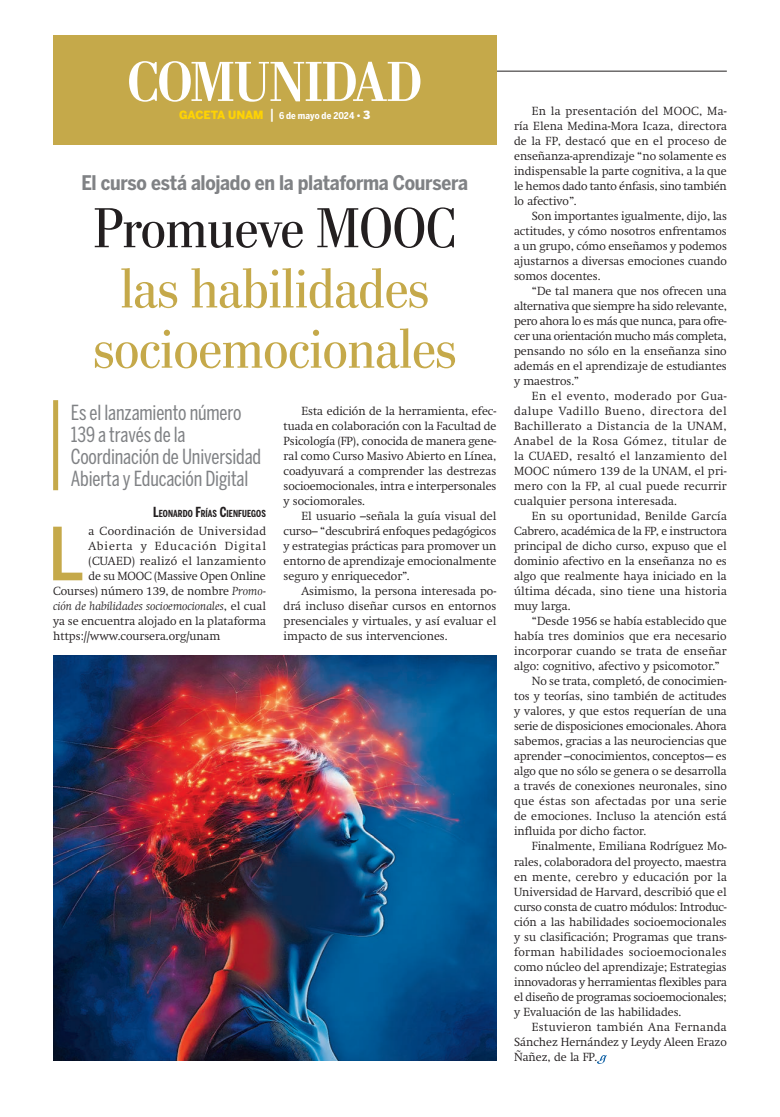
<style>
.page{position:relative;width:780px;height:1117px;background:#fff}
.page>*{position:absolute;margin:0;border:0;box-sizing:border-box;transform-origin:0 0}
.t1{font:500 72.38px "Benton Sans Cond";color:#c5a94a}
.t2{font:56.25px/60.1px "Stilson";color:#c5a94a;text-align:center}
.t3{font:56.25px "Stilson";color:#231f20}
.t4{font:700 56.25px "Stilson";letter-spacing:.005em;color:#fff}
.t5{font:20.62px/21.9px "Benton Sans Comp";letter-spacing:-.01em;color:#808285}
.t6{font:700 20px "Benton Sans Cond";letter-spacing:-.015em;color:#808285}
.t7{font:300 11.62px/15px "Swift";color:#231f20;text-align:justify}
.t8{font:300 11.62px "Swift";letter-spacing:.03em;color:#231f20}
.t9{font:300 11.62px "Swift";letter-spacing:.02em;color:#231f20}
.t10{font:italic 300 11.62px "Swift";color:#231f20}
.t11{font:300 11.62px "Swift";letter-spacing:-.02em;color:#231f20}
.t12{font:300 11.62px "Swift";letter-spacing:.025em;color:#231f20}
.t13{font:300 11.62px "Swift";letter-spacing:.035em;color:#231f20}
.t14{font:300 11.62px "Swift";letter-spacing:.08em;color:#231f20}
.t15{font:700 9.62px "Benton Sans Comp";letter-spacing:.01em;color:#231f20}
.t16{font:700 9.38px "Benton Sans Cond";letter-spacing:.01em;color:#fff}
.s1{font-family:"Benton Sans";font-weight:900;font-size:11.25px;color:#fed304}
.s2{font-weight:500;font-size:13.75px}
.s3{font-family:"Benton Sans";font-weight:900}
.s4{font-family:"Benton Sans";font-weight:900;font-size:11.25px}
.s5{font-size:13.75px}
.s6{font-style:italic}
.s7{font-style:normal}
</style>
<div class="page">
<div style="left:53px;top:400px;width:5px;height:90px;background:#c5a94a"></div>
<img style="left:53px;top:655px;width:443px;height:405px">
<svg style="left:597px;top:1055px;width:10px;height:8px"></svg>
<hr style="left:53px;top:71px;width:673px;height:1px;background:#231f20">
<div style="left:53px;top:35px;width:443px;height:110px;background:#c5a94a"></div>
<h2 class="t4" style="left:128px;top:48px;width:295px">COMUNIDAD</h2>
<p class="t16" style="left:179px;top:110px;width:193px"><span class="s1">GACETA UNAM</span> <span class="s2">|</span> 6 de mayo de 2024 <span class="s3">•</span> <span class="s4">3</span></p>
<h3 class="t6" style="left:81px;top:171px;width:388px">El curso está alojado en la plataforma Coursera</h3>
<h2 class="t3" style="left:94px;top:195px;width:363px">Promueve MOOC</h2>
<h2 class="t2" style="left:93px;top:258px;width:364px">las habilidades socioemocionales</h2>
<h3 class="t5" style="left:71px;top:401px;width:192px">Es el lanzamiento número<br>139 a través de la<br>Coordinación de Universidad<br>Abierta y Educación Digital</h3>
<p class="t7" style="left:283px;top:403px;width:214px;text-indent:18px">Esta edición de la herramienta, efec&shy;tuada en colaboración con la Facultad de Psicología (FP), conocida de manera gene&shy;ral como Curso Masivo Abierto en Línea, coadyuvará a comprender las destrezas socioemocionales, intra e interpersonales y sociomorales.</p>
<p class="t7" style="left:283px;top:508px;width:214px;text-indent:18px">El usuario –señala la guía visual del curso– “descubrirá enfoques pedagógicos y estrategias prácticas para promover un entorno de aprendizaje emocionalmente seguro y enriquecedor”.</p>
<p class="t7" style="left:283px;top:583px;width:214px;text-indent:18px">Asimismo, la persona interesada po&shy;drá incluso diseñar cursos en entornos presenciales y virtuales, y así evaluar el impacto de sus intervenciones.</p>
<p class="t15" style="left:153px;top:508px;width:114px"><span class="s5">L</span>EONARDO <span class="s5">F</span>RÍAS <span class="s5">C</span>IENFUEGOS</p>
<h1 class="t1" style="left:48px;top:511px;width:38px">L</h1>
<p class="t13" style="left:89px;top:524px;width:179px">a Coordinación de Universidad</p>
<p class="t14" style="left:89px;top:539px;width:179px">Abierta y Educación Digital</p>
<p class="t9" style="left:89px;top:554px;width:179px">(CUAED) realizó el lanzamiento</p>
<p class="t7" style="left:89px;top:568px;width:179px">de su MOOC (Massive Open Online</p>
<p class="t7" style="left:53px;top:583px;width:214px">Courses) número 139, de nombre <span class="s6">Promo-</span></p>
<p class="t10" style="left:53px;top:599px;width:214px">ción de habilidades socioemocionales<span class="s7">, el cual</span></p>
<p class="t7" style="left:53px;top:613px;width:214px">ya se encuentra alojado en la plataforma</p>
<p class="t7" style="left:53px;top:628px;width:169px">https://www.coursera.org/unam</p>
<p class="t7" style="left:514px;top:103px;width:214px;text-indent:18px">En la presentación del MOOC, Ma&shy;ría Elena Medina-Mora Icaza, directora de la FP, destacó que en el proceso de enseñanza-aprendizaje “no solamente es indispensable la parte cognitiva, a la que le hemos dado tanto énfasis, sino también lo afectivo”.</p>
<p class="t7" style="left:514px;top:208px;width:214px;text-indent:18px">Son importantes igualmente, dijo, las actitudes, y cómo nosotros enfrentamos a un grupo, cómo enseñamos y podemos ajustarnos a diversas emociones cuando somos docentes.</p>
<p class="t7" style="left:514px;top:283px;width:214px;text-indent:18px">“De tal manera que nos ofrecen una alternativa que siempre ha sido relevante, pero ahora lo es más que nunca, para ofre&shy;cer una orientación mucho más completa, pensando no sólo en la enseñanza sino además en el aprendizaje de estudiantes y maestros.”</p>
<p class="t7" style="left:514px;top:388px;width:214px;text-indent:18px">En el evento, moderado por Gua&shy;dalupe Vadillo Bueno, directora del Bachillerato a Distancia de la UNAM, Anabel de la Rosa Gómez, titular de la CUAED, resaltó el lanzamiento del MOOC número 139 de la UNAM, el pri&shy;mero con la FP, al cual puede recurrir cualquier persona interesada.</p>
<p class="t7" style="left:514px;top:508px;width:214px;text-indent:18px">En su oportunidad, Benilde García Cabrero, académica de la FP, e instructora principal de dicho curso, expuso que el dominio afectivo en la enseñanza no es algo que realmente haya iniciado en la última década, sino tiene una historia muy larga.</p>
<p class="t7" style="left:531px;top:613px;width:196px">“Desde 1956 se había establecido que</p>
<p class="t7" style="left:514px;top:628px;width:214px">había tres dominios que era necesario</p>
<p class="t7" style="left:514px;top:643px;width:214px">incorporar cuando se trata de enseñar</p>
<p class="t7" style="left:514px;top:658px;width:207px">algo: cognitivo, afectivo y psicomotor.”</p>
<p class="t7" style="left:531px;top:673px;width:196px">No se trata, completó, de conocimien-</p>
<p class="t7" style="left:514px;top:688px;width:214px">tos y teorías, sino también de actitudes</p>
<p class="t7" style="left:514px;top:703px;width:214px">y valores, y que estos requerían de una</p>
<p class="t7" style="left:514px;top:718px;width:214px">serie de disposiciones emocionales. Ahora</p>
<p class="t7" style="left:514px;top:733px;width:214px">sabemos, gracias a las neurociencias que</p>
<p class="t7" style="left:514px;top:748px;width:214px">aprender –conocimientos, conceptos-– es</p>
<p class="t7" style="left:514px;top:763px;width:214px">algo que no sólo se genera o se desarrolla</p>
<p class="t7" style="left:514px;top:778px;width:214px">a través de conexiones neuronales, sino</p>
<p class="t12" style="left:514px;top:794px;width:214px">que éstas son afectadas por una serie</p>
<p class="t7" style="left:514px;top:808px;width:214px">de emociones. Incluso la atención está</p>
<p class="t7" style="left:514px;top:823px;width:134px">influida por dicho factor.</p>
<p class="t7" style="left:531px;top:838px;width:196px">Finalmente, Emiliana Rodríguez Mo-</p>
<p class="t7" style="left:514px;top:853px;width:214px">rales, colaboradora del proyecto, maestra</p>
<p class="t9" style="left:514px;top:869px;width:214px">en mente, cerebro y educación por la</p>
<p class="t7" style="left:514px;top:883px;width:214px">Universidad de Harvard, describió que el</p>
<p class="t7" style="left:514px;top:898px;width:214px">curso consta de cuatro módulos: Introduc-</p>
<p class="t7" style="left:514px;top:913px;width:214px">ción a las habilidades socioemocionales</p>
<p class="t7" style="left:514px;top:928px;width:214px">y su clasificación; Programas que trans-</p>
<p class="t8" style="left:514px;top:944px;width:214px">forman habilidades socioemocionales</p>
<p class="t7" style="left:514px;top:958px;width:214px">como núcleo del aprendizaje; Estrategias</p>
<p class="t11" style="left:514px;top:974px;width:214px">innovadoras y herramientas flexibles para</p>
<p class="t7" style="left:514px;top:988px;width:214px">el diseño de programas socioemocionales;</p>
<p class="t7" style="left:514px;top:1003px;width:169px">y Evaluación de las habilidades.</p>
<p class="t8" style="left:531px;top:1019px;width:196px">Estuvieron también Ana Fernanda</p>
<p class="t7" style="left:514px;top:1033px;width:214px">Sánchez Hernández y Leydy Aleen Erazo</p>
<p class="t7" style="left:514px;top:1048px;width:85px">Ñañez, de la FP.</p>
</div>
